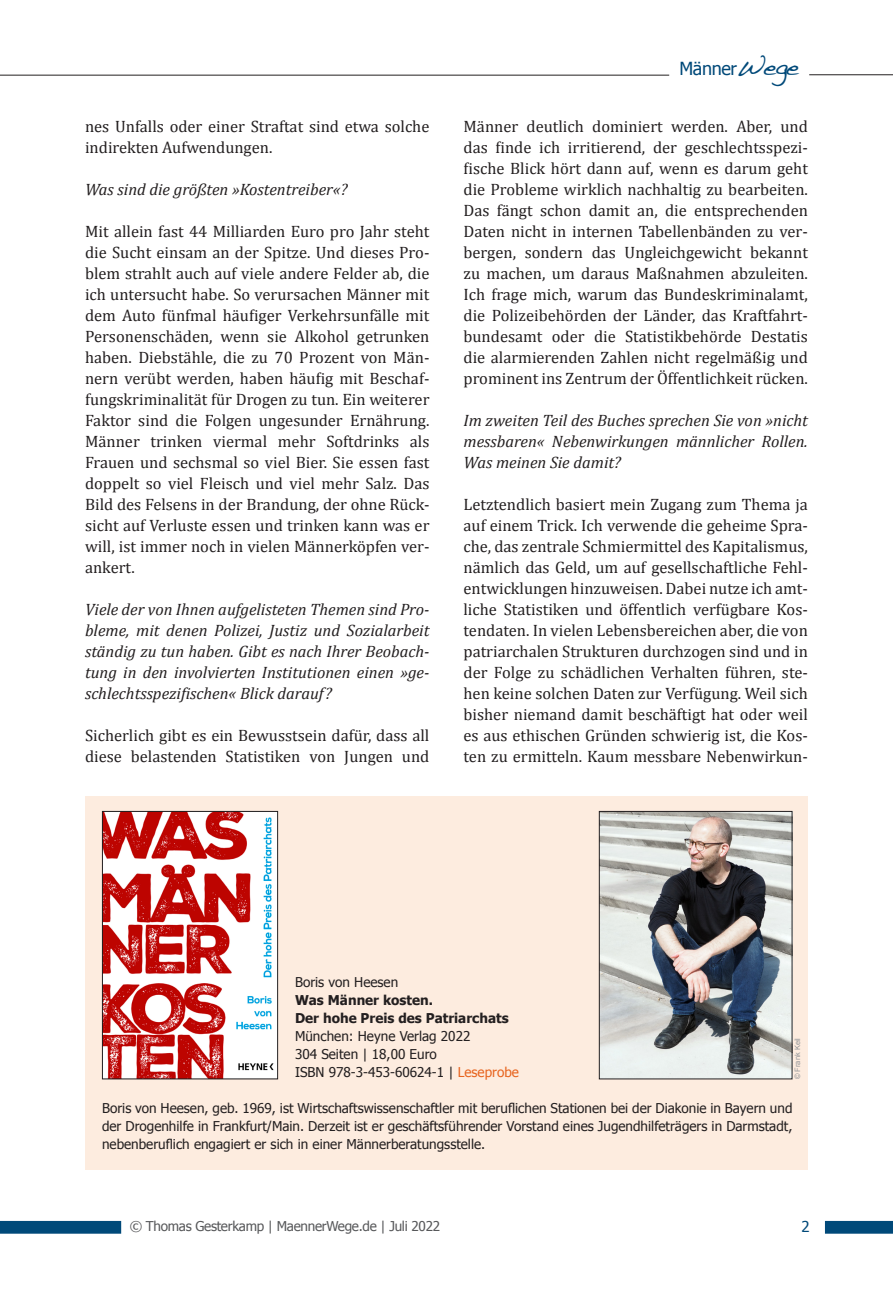
<style>
.page{position:relative;width:893px;height:1289px;background:#fff}
.page>*{position:absolute;margin:0;border:0;box-sizing:border-box;transform-origin:0 0}
.t1{font:18px "Tahoma";letter-spacing:-.02em;color:#004979}
.Lauftext_Cambria{font:16.5px/21px "Cambria";color:#231f20;text-align:justify}
.Lauftext_Cambria-2{font:italic 16.5px/21px "Cambria";color:#231f20;text-align:justify}
.t2{font:15px "Tahoma";color:#004979}
.t3{font:13.5px/18px "Tahoma";color:#231f20;text-align:justify}
.t4{font:700 13.5px "Tahoma";color:#231f20}
.t5{font:13.5px "Tahoma";letter-spacing:-.02em;color:#57585a}
.Bildautor{font:7.5px "Arial";color:#939598}
.s1{font-family:"Handwriting Dakota";font-size:27px}
.s2{color:#e7641f}
</style>
<div class="page">
<svg style="left:0;top:1220px;width:121px;height:13px;background:#125682"></svg>
<svg style="left:825px;top:1220px;width:68px;height:13px"></svg>
<hr style="left:809px;top:74px;width:84px;height:1px;background:#231f20">
<hr style="left:0;top:75px;width:669px;height:1px;background:#231f20">
<div style="left:85px;top:796px;width:723px;height:373px;background:#fdecdf"></div>
<img style="left:104px;top:813px;width:172px;height:264px">
<div style="left:102px;top:811px;width:176px;height:268px;border:1px solid #231f20"></div>
<img style="left:601px;top:813px;width:189px;height:264px">
<div style="left:599px;top:811px;width:193px;height:268px;border:1px solid #231f20"></div>
<p class="Lauftext_Cambria" style="left:85px;top:116px;width:346px">nes Unfalls oder einer Straftat sind etwa solche indirekten Aufwendungen.</p>
<p class="Lauftext_Cambria-2" style="left:85px;top:178px;width:264px">Was sind die größten »Kostentreiber«?</p>
<p class="Lauftext_Cambria" style="left:85px;top:221px;width:346px">Mit allein fast 44 Milliarden Euro pro Jahr steht die Sucht einsam an der Spitze. Und dieses Pro&shy;blem strahlt auch auf viele andere Felder ab, die ich untersucht habe. So verursachen Männer mit dem Auto fünfmal häufiger Verkehrsunfälle mit Personenschäden, wenn sie Alkohol getrunken haben. Diebstähle, die zu 70 Prozent von Män&shy;nern verübt werden, haben häufig mit Beschaf&shy;fungskriminalität für Drogen zu tun. Ein weiterer Faktor sind die Folgen ungesunder Ernährung.<br>Männer trinken viermal mehr Softdrinks als Frauen und sechsmal so viel Bier. Sie essen fast doppelt so viel Fleisch und viel mehr Salz. Das Bild des Felsens in der Brandung, der ohne Rück&shy;sicht auf Verluste essen und trinken kann was er will, ist immer noch in vielen Männerköpfen ver&shy;ankert.</p>
<p class="Lauftext_Cambria-2" style="left:85px;top:598px;width:346px">Viele der von Ihnen aufgelisteten Themen sind Pro&shy;bleme, mit denen Polizei, Justiz und Sozialarbeit ständig zu tun haben. Gibt es nach Ihrer Beobach&shy;tung in den involvierten Institutionen einen »ge&shy;schlechtsspezifischen« Blick darauf?</p>
<p class="Lauftext_Cambria" style="left:85px;top:725px;width:346px">Sicherlich gibt es ein Bewusstsein dafür, dass all diese belastenden Statistiken von Jungen und</p>
<p class="t1" style="left:679px;top:57px;width:121px">Männer<span class="s1">Wege</span></p>
<p class="Lauftext_Cambria" style="left:463px;top:116px;width:346px">Männer deutlich dominiert werden. Aber, und das finde ich irritierend, der geschlechtsspezi&shy;fische Blick hört dann auf, wenn es darum geht die Probleme wirklich nachhaltig zu bearbeiten.<br>Das fängt schon damit an, die entsprechenden Daten nicht in internen Tabellenbänden zu ver&shy;bergen, sondern das Ungleichgewicht bekannt zu machen, um daraus Maßnahmen abzuleiten.<br>Ich frage mich, warum das Bundeskriminalamt, die Polizeibehörden der Länder, das Kraftfahrt&shy;bundesamt oder die Statistikbehörde Destatis die alarmierenden Zahlen nicht regelmäßig und prominent ins Zentrum der Öffentlichkeit rücken.</p>
<p class="Lauftext_Cambria-2" style="left:463px;top:409px;width:346px">Im zweiten Teil des Buches sprechen Sie von »nicht messbaren« Nebenwirkungen männlicher Rollen.<br>Was meinen Sie damit?</p>
<p class="Lauftext_Cambria" style="left:463px;top:494px;width:346px">Letztendlich basiert mein Zugang zum Thema ja auf einem Trick. Ich verwende die geheime Spra&shy;che, das zentrale Schmiermittel des Kapitalismus, nämlich das Geld, um auf gesellschaftliche Fehl&shy;entwicklungen hinzuweisen. Dabei nutze ich amt&shy;liche Statistiken und öffentlich verfügbare Kos&shy;tendaten. In vielen Lebensbereichen aber, die von patriarchalen Strukturen durchzogen sind und in der Folge zu schädlichen Verhalten führen, ste&shy;hen keine solchen Daten zur Verfügung. Weil sich bisher niemand damit beschäftigt hat oder weil es aus ethischen Gründen schwierig ist, die Kos&shy;ten zu ermitteln. Kaum messbare Nebenwirkun-</p>
<p class="t3" style="left:295px;top:972px;width:105px">Boris von Heesen</p>
<p class="t4" style="left:295px;top:991px;width:140px">Was Männer kosten.</p>
<p class="t4" style="left:295px;top:1009px;width:215px">Der hohe Preis des Patriarchats</p>
<p class="t3" style="left:295px;top:1026px;width:177px">München: Heyne Verlag 2022</p>
<p class="t3" style="left:295px;top:1044px;width:143px">304 Seiten | 18,00 Euro</p>
<p class="t3" style="left:295px;top:1062px;width:225px">ISBN 978-3-453-60624-1 | <span class="s2">Leseprobe</span></p>
<p class="t3" style="left:102px;top:1098px;width:692px">Boris von Heesen, geb. 1969, ist Wirtschaftswissenschaftler mit beruflichen Stationen bei der Diakonie in Bayern und der Drogenhilfe in Frankfurt/Main. Derzeit ist er geschäftsführender Vorstand eines Jugendhilfeträgers in Darmstadt, nebenberuflich engagiert er sich in einer Männerberatungsstelle.</p>
<p class="Bildautor" style="left:793px;top:1079px;width:43px;rotate:-90deg">© Frank Keil</p>
<p class="t5" style="left:130px;top:1217px;width:312px">© Thomas Gesterkamp | MaennerWege.de | Juli 2022</p>
<p class="t2" style="left:801px;top:1217px;width:10px">2</p>
</div>
